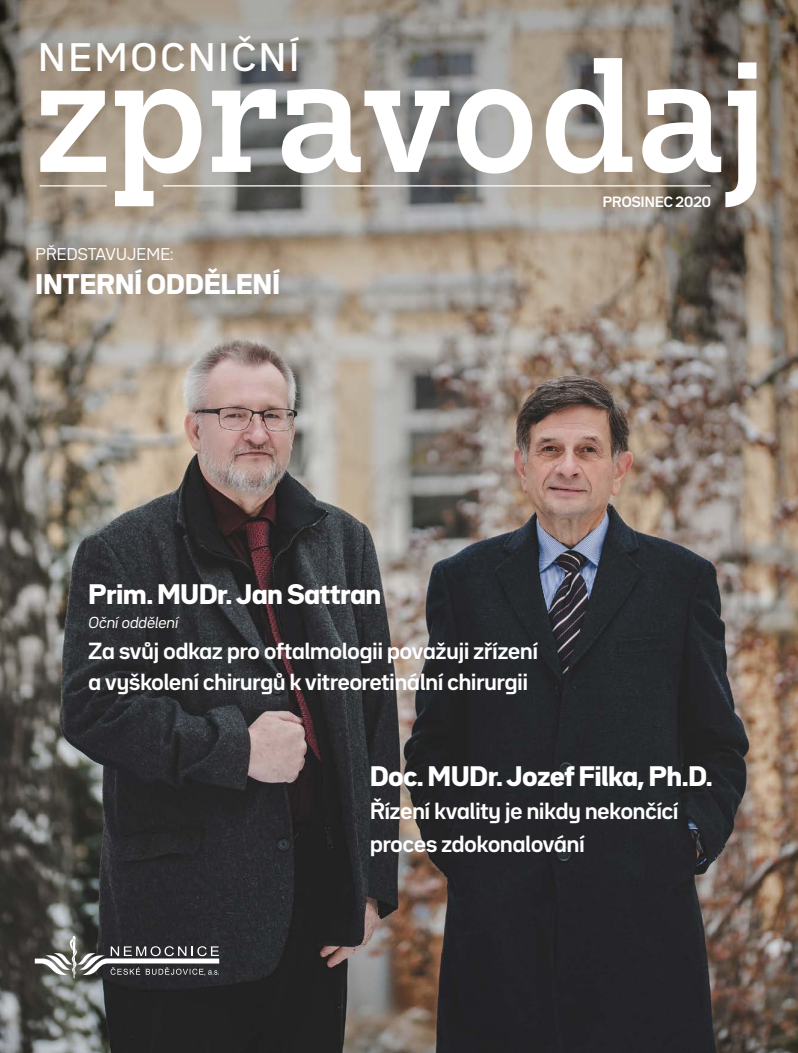
<style>
.page{position:relative;width:798px;height:1053px;background:#fff}
.page>*{position:absolute;margin:0;border:0;box-sizing:border-box;transform-origin:0 0}
.t1{font:500 162.5px "Trivia Slab";color:#fff}
.t2{font:500 35px "Bw Seido Raw";letter-spacing:.1em;color:#fff}
.t3{font:900 25px "Bw Seido Raw";letter-spacing:.01em;color:#fff}
.t4{font:900 24.88px "Bw Seido Raw";color:#fff}
.t5{font:700 20.5px/31.1px "Bw Seido Raw";color:#fff}
.t6{font:15px "Bw Seido Raw";letter-spacing:.01em;color:#fff}
.t7{font:italic 14px "Bw Seido Raw";color:#fff}
.t8{font:700 13.12px "Bw Seido Raw";letter-spacing:.01em;color:#fff}
</style>
<div class="page">
<img style="left:0;top:0;width:797px;height:1052px">
<hr style="left:40px;top:185px;width:67px;height:1px;background:#fff">
<hr style="left:163px;top:185px;width:547px;height:1px;background:#fff">
<svg style="left:35px;top:935px;width:184px;height:43px;background:#626262"></svg>
<h2 class="t2" style="left:38px;top:34px;width:262px">NEMOCNIČNÍ</h2>
<h1 class="t1" style="left:35px;top:28px;width:734px">zpravodaj</h1>
<p class="t8" style="left:602px;top:193px;width:110px">PROSINEC 2020</p>
<p class="t6" style="left:36px;top:244px;width:139px">PŘEDSTAVUJEME:</p>
<p class="t3" style="left:36px;top:267px;width:246px">INTERNÍ ODDĚLENÍ</p>
<p class="t4" style="left:89px;top:577px;width:294px">Prim. MUDr. Jan Sattran</p>
<p class="t7" style="left:89px;top:613px;width:91px">Oční oddělení</p>
<p class="t5" style="left:89px;top:634px;width:450px">Za svůj odkaz pro oftalmologii považuji zřízení a vyškolení chirurgů k vitreoretinální chirurgii</p>
<p class="t4" style="left:370px;top:758px;width:344px">Doc. MUDr. Jozef Filka, Ph.D.</p>
<p class="t5" style="left:370px;top:793px;width:310px;line-height:33.2px">Řízení kvality je nikdy nekončící proces zdokonalování</p>
</div>
